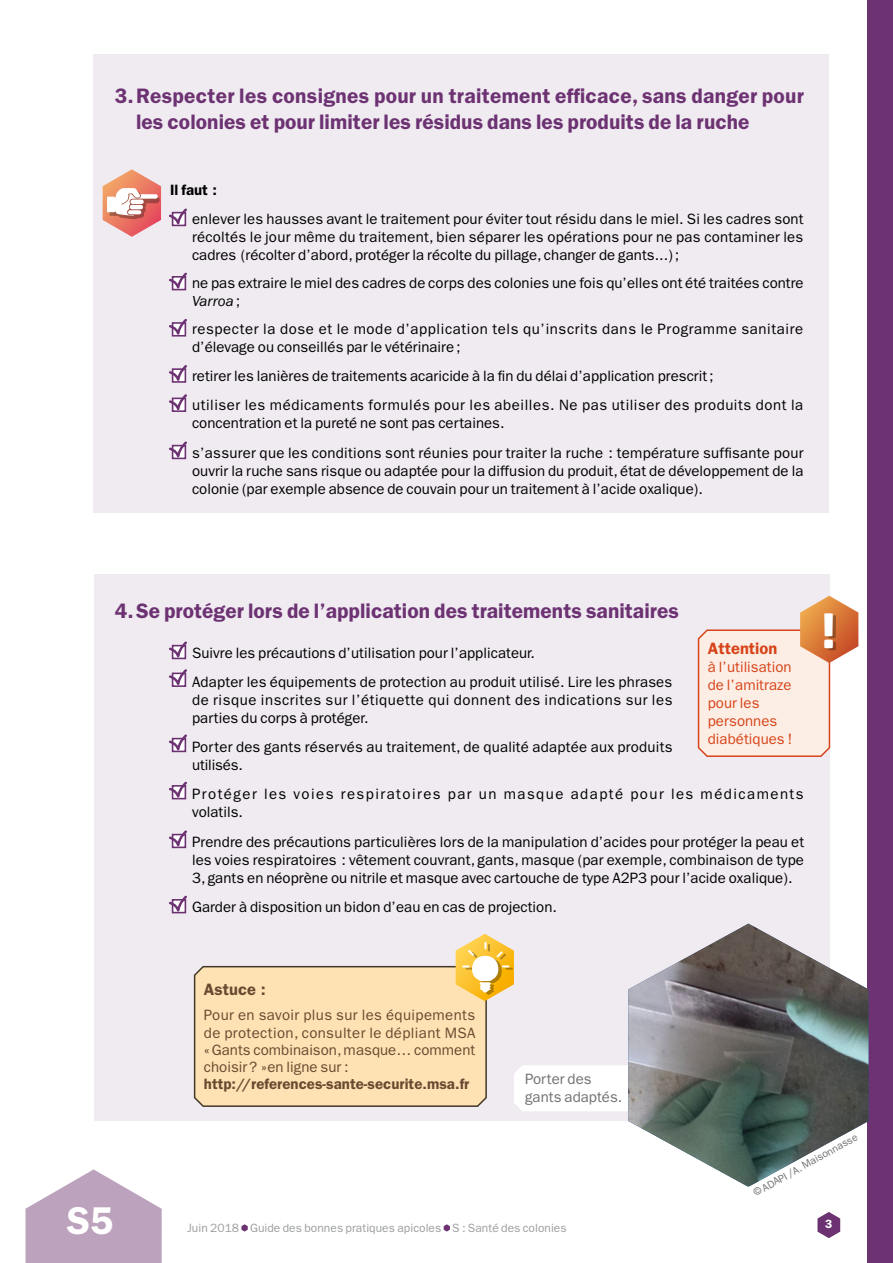
<style>
.page{position:relative;width:893px;height:1263px;background:#fff}
.page>*{position:absolute;margin:0;border:0;box-sizing:border-box;transform-origin:0 0}
.t1{font:47.85px "Aller Display";color:#000}
.t2{font:600 38.85px "ITC Franklin Gothic Std";color:#fff}
.t3{font:600 21px/25.5px "ITC Franklin Gothic Std";letter-spacing:.005em;color:#6c3272}
.t4{font:600 16.5px "ITC Franklin Gothic Std";letter-spacing:.005em;color:#d74419}
.t5{font:600 16.5px "ITC Franklin Gothic Std";letter-spacing:.005em;color:#684a30}
.t6{font:15px/18px "ITC Franklin Gothic Std";letter-spacing:.005em;color:#000}
.t7{font:15px/29.2px "ITC Franklin Gothic Std";letter-spacing:.035em;color:#000}
.t8{font:15px/17.2px "ITC Franklin Gothic Std";letter-spacing:.005em;color:#684a30;text-align:justify}
.t9{font:15px/18px "ITC Franklin Gothic Std";letter-spacing:.04em;color:#000}
.t10{font:15px/18px "ITC Franklin Gothic Std";letter-spacing:.095em;color:#000}
.t11{font:15px/18px "ITC Franklin Gothic Std";letter-spacing:.005em;color:#d74419}
.t12{font:600 15px "ITC Franklin Gothic Std";letter-spacing:.005em;color:#684a30}
.t13{font:15px/18px "ITC Franklin Gothic Std";letter-spacing:.005em;color:#707172}
.t14{font:600 15px "ITC Franklin Gothic Std";letter-spacing:.005em;color:#000}
.t15{font:12px "ITC Franklin Gothic Std";letter-spacing:.005em;color:#9c9e9f}
.t16{font:600 12px "ITC Franklin Gothic Std";color:#fff}
.t17{font:10.5px "ITC Franklin Gothic Std";color:#707172}
.s1{font-style:italic}
</style>
<div class="page">
<div style="left:94px;top:54px;width:735px;height:459px;background:#f0eaf1"></div>
<div style="left:94px;top:574px;width:736px;height:547px;background:#f0eaf1"></div>
<div style="left:867px;top:0;width:26px;height:1263px;background:#6c3272"></div>
<svg style="left:26px;top:1169px;width:136px;height:94px"></svg>
<svg style="left:817px;top:1212px;width:23px;height:26px"></svg>
<svg style="left:241px;top:1224px;width:7px;height:7px"></svg>
<svg style="left:444px;top:1224px;width:6px;height:7px"></svg>
<img style="left:628px;top:924px;width:240px;height:262px">
<svg style="left:169px;top:208px;width:18px;height:19px"></svg>
<svg style="left:169px;top:272px;width:18px;height:19px"></svg>
<svg style="left:169px;top:318px;width:18px;height:19px"></svg>
<svg style="left:169px;top:365px;width:18px;height:47px"></svg>
<svg style="left:169px;top:441px;width:18px;height:19px"></svg>
<svg style="left:169px;top:641px;width:18px;height:46px"></svg>
<svg style="left:169px;top:734px;width:18px;height:19px"></svg>
<svg style="left:169px;top:781px;width:18px;height:19px"></svg>
<svg style="left:169px;top:830px;width:18px;height:19px"></svg>
<svg style="left:169px;top:895px;width:18px;height:19px"></svg>
<svg style="left:193px;top:934px;width:508px;height:177px"></svg>
<svg style="left:697px;top:596px;width:161px;height:161px"></svg>
<svg style="left:103px;top:169px;width:58px;height:68px"></svg>
<h3 class="t3" style="left:136px;top:83px;width:669px;text-indent:-21px">3.Respecter les consignes pour un traitement efficace, sans danger pour les colonies et pour limiter les résidus dans les produits de la ruche</h3>
<p class="t14" style="left:170px;top:181px;width:48px">Il faut :</p>
<p class="t6" style="left:192px;top:210px;width:613px;text-align:justify">enlever les hausses avant le traitement pour éviter tout résidu dans le miel. Si les cadres sont récoltés le jour même du traitement, bien séparer les opérations pour ne pas contaminer les cadres (récolter d’abord, protéger la récolte du pillage, changer de gants...);</p>
<p class="t6" style="left:192px;top:274px;width:613px">ne pas extraire le miel des cadres de corps des colonies une fois qu’elles ont été traitées contre<br><span class="s1">Varroa</span>;</p>
<p class="t9" style="left:192px;top:320px;width:613px">respecter la dose et le mode d’application tels qu’inscrits dans le Programme sanitaire d’élevage ou conseillés par le vétérinaire;</p>
<p class="t7" style="left:192px;top:362px;width:613px">retirer les lanières de traitements acaricide à la fin du délai d’application prescrit;<br>utiliser les médicaments formulés pour les abeilles. Ne pas utiliser des produits dont la</p>
<p class="t6" style="left:192px;top:409px;width:613px;line-height:29.2px">concentration et la pureté ne sont pas certaines.<br>s’assurer que les conditions sont réunies pour traiter la ruche : température suffisante pour</p>
<p class="t6" style="left:192px;top:462px;width:613px">ouvrir la ruche sans risque ou adaptée pour la diffusion du produit, état de développement de la colonie (par exemple absence de couvain pour un traitement à l’acide oxalique).</p>
<h3 class="t3" style="left:115px;top:598px;width:566px">4.Se protéger lors de l’application des traitements sanitaires</h3>
<p class="t6" style="left:192px;top:638px;width:482px;line-height:29.2px">Suivre les précautions d’utilisation pour l’applicateur.<br>Adapter les équipements de protection au produit utilisé. Lire les phrases</p>
<p class="t7" style="left:192px;top:691px;width:482px;line-height:18px">de risque inscrites sur l’étiquette qui donnent des indications sur les parties du corps à protéger.</p>
<p class="t6" style="left:192px;top:738px;width:482px">Porter des gants réservés au traitement, de qualité adaptée aux produits utilisés.</p>
<p class="t10" style="left:192px;top:785px;width:613px">Protéger les voies respiratoires par un masque adapté pour les médicaments volatils.</p>
<p class="t6" style="left:192px;top:833px;width:614px;text-align:justify">Prendre des précautions particulières lors de la manipulation d’acides pour protéger la peau et les voies respiratoires : vêtement couvrant, gants, masque (par exemple, combinaison de type 3, gants en néoprène ou nitrile et masque avec cartouche de type A2P3 pour l’acide oxalique).</p>
<p class="t6" style="left:192px;top:898px;width:366px">Garder à disposition un bidon d’eau en cas de projection.</p>
<p class="t4" style="left:708px;top:638px;width:71px">Attention</p>
<p class="t11" style="left:708px;top:658px;width:86px">à l’utilisation de l’amitraze pour les personnes diabétiques !</p>
<h1 class="t1" style="left:824px;top:602px;width:16px">!</h1>
<p class="t5" style="left:204px;top:979px;width:64px">Astuce :</p>
<p class="t8" style="left:204px;top:1007px;width:273px">Pour en savoir plus sur les équipements de protection, consulter le dépliant MSA «Gants combinaison, masque… comment choisir? »en ligne sur :</p>
<p class="t12" style="left:204px;top:1075px;width:267px">http://references-sante-securite.msa.fr</p>
<p class="t13" style="left:525px;top:1070px;width:99px">Porter des gants adaptés.</p>
<h2 class="t2" style="left:67px;top:1197px;width:48px">S5</h2>
<p class="t17" style="left:751px;top:1188px;width:119px;rotate:-29deg">© ADAPI /A. Maisonnasse</p>
<p class="t15" style="left:187px;top:1220px;width:381px">Juin 2018 Guide des bonnes pratiques apicoles S : Santé des colonies</p>
<p class="t16" style="left:825px;top:1217px;width:9px">3</p>
</div>
